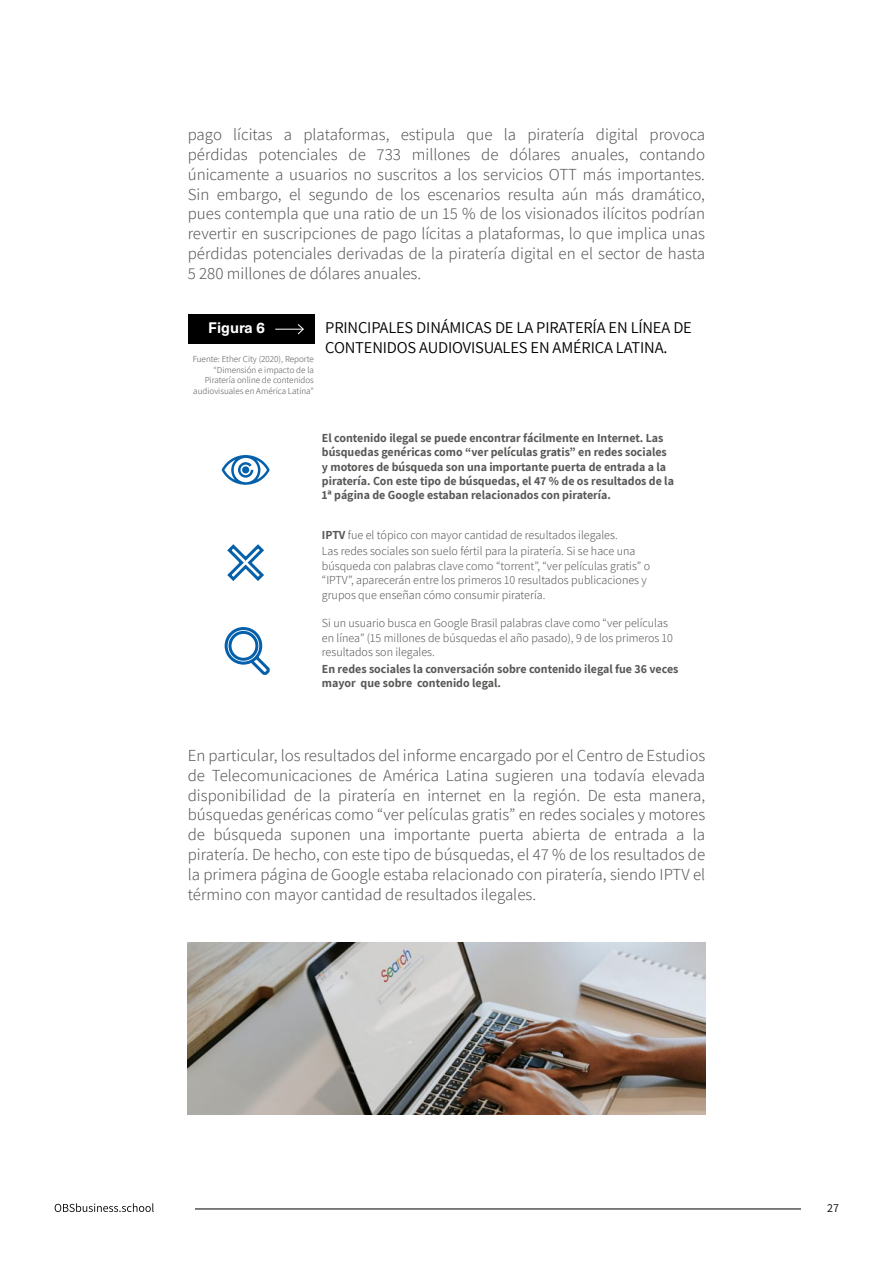
<style>
.page{position:relative;width:893px;height:1263px;background:#fff}
.page>*{position:absolute;margin:0;border:0;box-sizing:border-box;transform-origin:0 0}
.t1{font:300 16.5px/19.8px "Assistant";color:#575756;text-align:justify}
.t2{font:16.5px/19.8px "Assistant";letter-spacing:-.01em;color:#000}
.t3{font:700 15px "Neue Haas Unica Pro";color:#fff}
.t4{font:300 12px/14.4px "Assistant";color:#575756}
.t5{font:700 12px/14.4px "Assistant";color:#575756}
.t6{font:12px "Assistant";color:#000}
.t7{font:300 9px/10.8px "Assistant";color:#575756;text-align:right}
.s1{font-weight:700}
</style>
<div class="page">
<svg style="left:55px;top:1203px;width:99px;height:9px"></svg>
<hr style="left:195px;top:1208px;width:606px;height:1px;background:#000">
<div style="left:188px;top:314px;width:127px;height:29px;background:#000"></div>
<svg style="left:275px;top:324px;width:29px;height:11px"></svg>
<svg style="left:222px;top:455px;width:48px;height:30px"></svg>
<div style="left:242px;top:466px;width:7px;height:7px;background:#0560ab;border-radius:50%"></div>
<svg style="left:227px;top:544px;width:37px;height:37px"></svg>
<svg style="left:224px;top:627px;width:46px;height:48px"></svg>
<img style="left:188px;top:943px;width:517px;height:171px">
<p class="t1" style="left:188px;top:124px;width:519px">pago lícitas a plataformas, estipula que la piratería digital provoca pérdidas potenciales de 733 millones de dólares anuales, contando únicamente a usuarios no suscritos a los servicios OTT más importantes.<br>Sin embargo, el segundo de los escenarios resulta aún más dramático, pues contempla que una ratio de un 15 % de los visionados ilícitos podrían revertir en suscripciones de pago lícitas a plataformas, lo que implica unas pérdidas potenciales derivadas de la piratería digital en el sector de hasta 5 280 millones de dólares anuales.</p>
<p class="t2" style="left:325px;top:317px;width:368px">PRINCIPALES DINÁMICAS DE LA PIRATERÍA EN LÍNEA DE<br>CONTENIDOS AUDIOVISUALES EN AMÉRICA LATINA.</p>
<p class="t3" style="left:208px;top:319px;width:59px">Figura 6</p>
<p class="t7" style="left:193px;top:353px;width:123px">Fuente: Ether City (2020), Reporte “Dimensión e impacto de la<br>Piratería online de contenidos audiovisuales en América Latina”</p>
<p class="t5" style="left:322px;top:430px;width:354px">El contenido ilegal se puede encontrar fácilmente en Internet. Las búsquedas genéricas como “ver películas gratis” en redes sociales y motores de búsqueda son una importante puerta de entrada a la piratería. Con este tipo de búsquedas, el 47 % de os resultados de la 1ª página de Google estaban relacionados con piratería.</p>
<p class="t4" style="left:322px;top:526px;width:315px;line-height:16.5px"><span class="s1">IPTV</span> fue el tópico con mayor cantidad de resultados ilegales.<br>Las redes sociales son suelo fértil para la piratería. Si se hace una</p>
<p class="t4" style="left:322px;top:558px;width:330px">búsqueda con palabras clave como “torrent”, “ver películas gratis” o “IPTV”, aparecerán entre los primeros 10 resultados publicaciones y grupos que enseñan cómo consumir piratería.</p>
<p class="t4" style="left:322px;top:615px;width:353px">Si un usuario busca en Google Brasil palabras clave como “ver películas en línea” (15 millones de búsquedas el año pasado), 9 de los primeros 10 resultados son ilegales.</p>
<p class="t5" style="left:322px;top:661px;width:358px">En redes sociales la conversación sobre contenido ilegal fue 36 veces mayor que sobre contenido legal.</p>
<p class="t1" style="left:188px;top:745px;width:519px">En particular, los resultados del informe encargado por el Centro de Estudios de Telecomunicaciones de América Latina sugieren una todavía elevada disponibilidad de la piratería en internet en la región. De esta manera, búsquedas genéricas como “ver películas gratis” en redes sociales y motores de búsqueda suponen una importante puerta abierta de entrada a la piratería. De hecho, con este tipo de búsquedas, el 47 % de los resultados de la primera página de Google estaba relacionado con piratería, siendo IPTV el término con mayor cantidad de resultados ilegales.</p>
<p class="t6" style="left:827px;top:1200px;width:13px">27</p>
</div>
